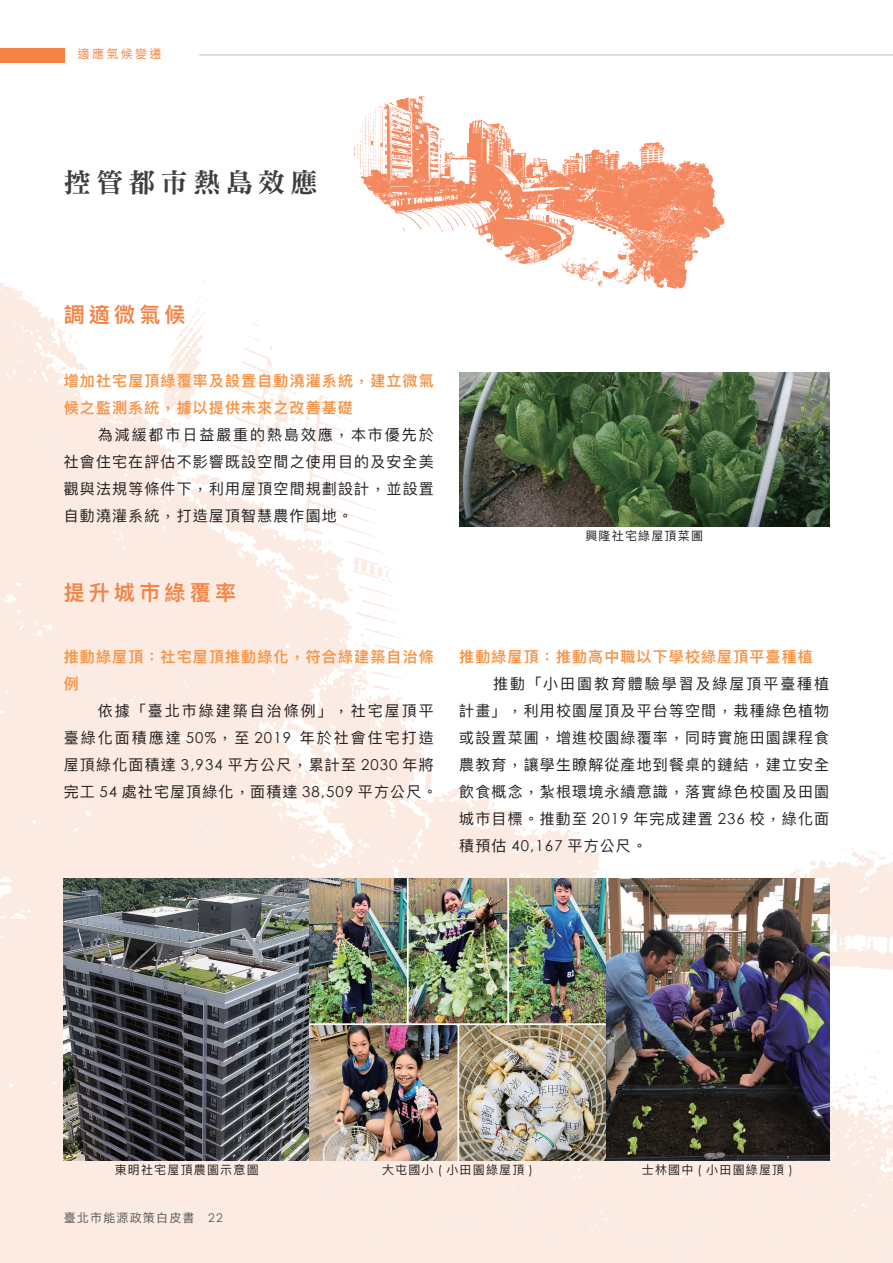
<style>
.page{position:relative;width:893px;height:1263px;background:#fff}
.page>*{position:absolute;margin:0;border:0;box-sizing:border-box;transform-origin:0 0}
.t1{font:27px "DF Ming Std W9";letter-spacing:.2em;color:#3e3e3f}
.t2{font:600 21px "Ping Fang TC";letter-spacing:.2em;color:#f58345}
.t3{font:15px/27px "Ping Fang TC";letter-spacing:.075em;color:#231f20;text-align:justify}
.t4{font:15px/27px "Ping Fang TC";letter-spacing:.13em;color:#231f20}
.t5{font:600 15px/27px "Ping Fang TC";letter-spacing:.075em;color:#f79447}
.t6{font:12px "Ping Fang TC";letter-spacing:.1em;color:#231f20}
.t7{font:12px "Ping Fang TC";letter-spacing:.1em;color:#57585a}
.t8{font:12px "Ping Fang TC";letter-spacing:.2em;color:#f58345}
.s1{font-family:"Century Gothic"}
</style>
<div class="page">
<img style="left:0;top:281px;width:893px;height:982px">
<div style="left:0;top:48px;width:65px;height:15px;background:#f58345"></div>
<hr style="left:199px;top:55px;width:694px;height:1px;background:#bcbdc0">
<img style="left:459px;top:373px;width:370px;height:153px">
<img style="left:64px;top:878px;width:765px;height:282px">
<img style="left:351px;top:96px;width:376px;height:198px">
<p class="t8" style="left:78px;top:46px;width:85px">適應氣候變遷</p>
<h1 class="t1" style="left:64px;top:167px;width:255px">控管都市熱島效應</h1>
<h2 class="t2" style="left:64px;top:302px;width:123px">調適微氣候</h2>
<p class="t5" style="left:64px;top:367px;width:371px">增加社宅屋頂綠覆率及設置自動澆灌系統，建立微氣候之監測系統，據以提供未來之改善基礎</p>
<p class="t3" style="left:64px;top:421px;width:371px;text-indent:34px">為減緩都市日益嚴重的熱島效應，本市優先於社會住宅在評估不影響既設空間之使用目的及安全美觀與法規等條件下，利用屋頂空間規劃設計，並設置自動澆灌系統，打造屋頂智慧農作園地。</p>
<h2 class="t2" style="left:64px;top:579px;width:174px">提升城市綠覆率</h2>
<p class="t5" style="left:64px;top:643px;width:371px">推動綠屋頂：社宅屋頂推動綠化，符合綠建築自治條例</p>
<p class="t4" style="left:64px;top:697px;width:375px;text-indent:34px">依據「臺北市綠建築自治條例」，社宅屋頂平臺綠化面積應達 <span class="s1">50%</span>，至 <span class="s1">2019</span> 年於社會住宅打造屋頂綠化面積達 <span class="s1">3,934</span> 平方公尺，累計至 <span class="s1">2030</span> 年將完工 <span class="s1">54</span> 處社宅屋頂綠化，面積達 <span class="s1">38,509</span> 平方公尺。</p>
<p class="t6" style="left:585px;top:528px;width:119px">興隆社宅綠屋頂菜圃</p>
<p class="t5" style="left:459px;top:643px;width:355px">推動綠屋頂：推動高中職以下學校綠屋頂平臺種植</p>
<p class="t3" style="left:459px;top:670px;width:371px;text-indent:34px">推動「小田園教育體驗學習及綠屋頂平臺種植計畫」，利用校園屋頂及平台等空間，栽種綠色植物或設置菜圃，增進校園綠覆率，同時實施田園課程食農教育，讓學生瞭解從產地到餐桌的鏈結，建立安全飲食概念，紮根環境永續意識，落實綠色校園及田園城市目標。推動至 <span class="s1">2019</span> 年完成建置 <span class="s1">236</span> 校，綠化面積預估 <span class="s1">40,167</span> 平方公尺。</p>
<p class="t6" style="left:115px;top:1162px;width:145px">東明社宅屋頂農園示意圖</p>
<p class="t6" style="left:382px;top:1162px;width:153px">大屯國小 <span class="s1">(</span> 小田園綠屋頂 <span class="s1">)</span></p>
<p class="t6" style="left:642px;top:1162px;width:153px">士林國中 <span class="s1">(</span> 小田園綠屋頂 <span class="s1">)</span></p>
<p class="t7" style="left:64px;top:1210px;width:160px">臺北市能源政策白皮書 <span class="s1">22</span></p>
</div>
